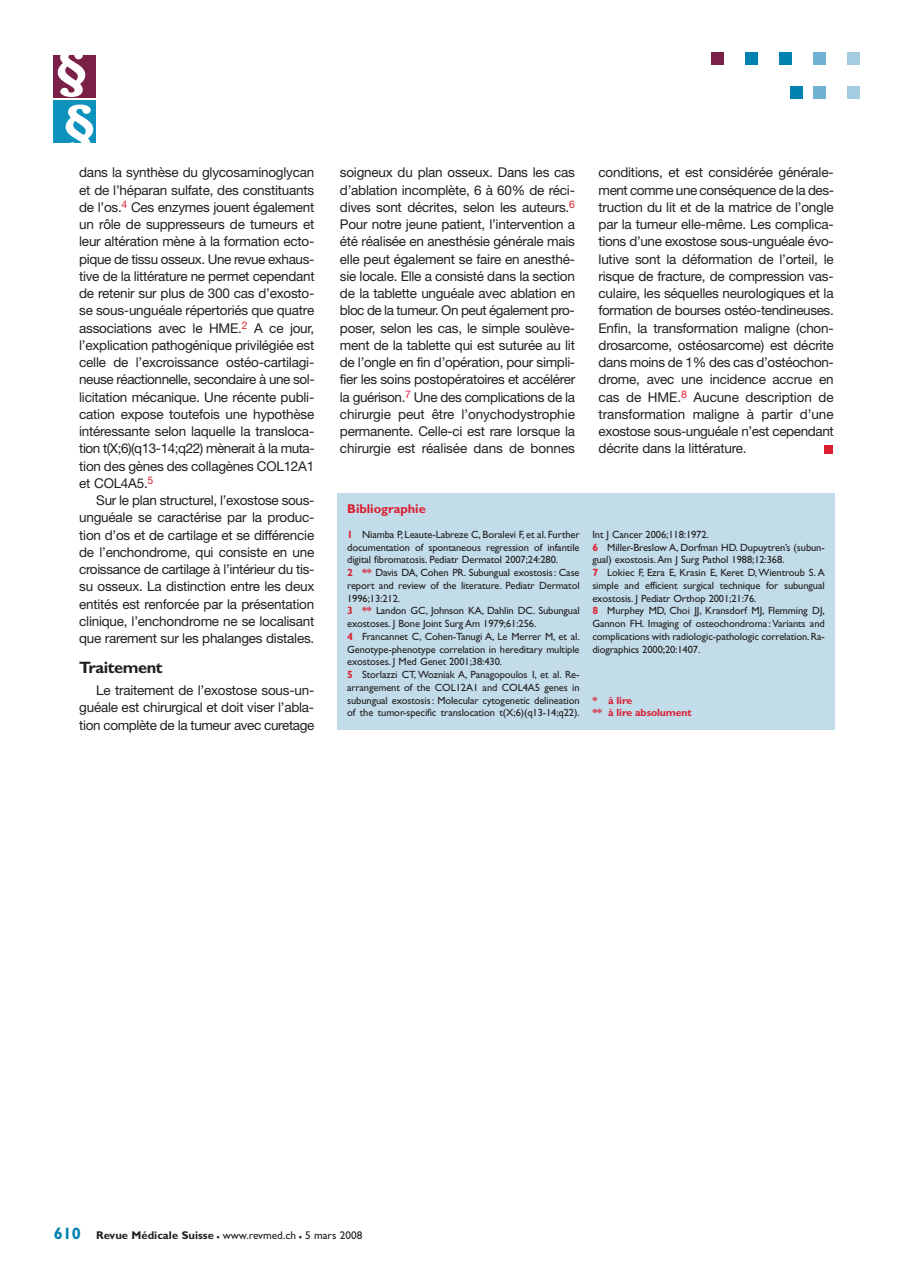
<style>
.page{position:relative;width:912px;height:1285px;background:#fff}
.page>*{position:absolute;margin:0;border:0;box-sizing:border-box;transform-origin:0 0}
.t1{font:700 51px "Gill Sans";color:#fff;scale:1.15 1}
.t2{font:700 16.5px "Gill Sans";letter-spacing:-.03em;color:#231f20}
.t3{font:13.5px/17.2px "Helvetica Neue";letter-spacing:-.015em;color:#231f20;text-align:justify}
.t4{font:700 12.75px "Gill Sans";color:#da2031}
.t5{font:11.25px "Gill Sans";color:#231f20}
.t6{font:10.5px/12.8px "Gill Sans";letter-spacing:-.01em;color:#231f20}
.t7{font:700 10.5px/12.8px "Gill Sans";letter-spacing:-.01em;color:#da2031}
.s1{font-weight:700;color:#da2031}
.s2{font-weight:700;font-size:16.5px;color:#0082b0}
.s3{font-weight:700}
.s4{font-weight:700;font-size:16.5px}
</style>
<div class="page">
<svg style="left:53px;top:52px;width:807px;height:678px"></svg>
<h1 class="t1" style="left:56px;top:49px;width:28px">§</h1>
<h1 class="t1" style="left:64px;top:103px;width:28px">§</h1>
<p class="t3" style="left:79px;top:165px;width:237px">dans la synthèse du glycosaminoglycan et de l’héparan sulfate, des constituants de l’os.<sup>4</sup> Ces enzymes jouent également un rôle de suppresseurs de tumeurs et leur altération mène à la formation ecto&shy;pique de tissu osseux. Une revue exhaus&shy;tive de la littérature ne permet cependant de retenir sur plus de 300 cas d’exosto&shy;se sous-unguéale répertoriés que quatre associations avec le HME.<sup>2</sup> A ce jour, l’explication pathogénique privilégiée est celle de l’excroissance ostéo-cartilagi&shy;neuse réactionnelle, secondaire à une sol&shy;licitation mécanique. Une récente publi&shy;cation expose toutefois une hypothèse intéressante selon laquelle la transloca&shy;tion t(X;6)(q13-14;q22) mènerait à la muta&shy;tion des gènes des collagènes COL12A1 et COL4A5.<sup>5</sup></p>
<p class="t3" style="left:79px;top:493px;width:237px;text-indent:17px">Sur le plan structurel, l’exostose sous&shy;unguéale se caractérise par la produc&shy;tion d’os et de cartilage et se différencie de l’enchondrome, qui consiste en une croissance de cartilage à l’intérieur du tis&shy;su osseux. La distinction entre les deux entités est renforcée par la présentation clinique, l’enchondrome ne se localisant que rarement sur les phalanges distales.</p>
<p class="t2" style="left:79px;top:661px;width:85px">Traitement</p>
<p class="t3" style="left:79px;top:683px;width:237px;text-indent:17px">Le traitement de l’exostose sous-un&shy;guéale est chirurgical et doit viser l’abla&shy;tion complète de la tumeur avec curetage</p>
<p class="t3" style="left:340px;top:165px;width:237px">soigneux du plan osseux. Dans les cas d’ablation incomplète, 6 à 60% de réci&shy;dives sont décrites, selon les auteurs.<sup>6<br></sup>Pour notre jeune patient, l’intervention a été réalisée en anesthésie générale mais elle peut également se faire en anesthé&shy;sie locale. Elle a consisté dans la section de la tablette unguéale avec ablation en bloc de la tumeur. On peut également pro&shy;poser, selon les cas, le simple soulève&shy;ment de la tablette qui est suturée au lit de l’ongle en fin d’opération, pour simpli&shy;fier les soins postopératoires et accélérer la guérison.<sup>7</sup> Une des complications de la chirurgie peut être l’onychodystrophie permanente. Celle-ci est rare lorsque la chirurgie est réalisée dans de bonnes</p>
<p class="t3" style="left:598px;top:165px;width:237px">conditions, et est considérée générale&shy;ment comme une conséquence de la des&shy;truction du lit et de la matrice de l’ongle par la tumeur elle-même. Les complica&shy;tions d’une exostose sous-unguéale évo&shy;lutive sont la déformation de l’orteil, le risque de fracture, de compression vas&shy;culaire, les séquelles neurologiques et la formation de bourses ostéo-tendineuses.<br>Enfin, la transformation maligne (chon&shy;drosarcome, ostéosarcome) est décrite dans moins de 1% des cas d’ostéochon&shy;drome, avec une incidence accrue en cas de HME.<sup>8</sup> Aucune description de transformation maligne à partir d’une exostose sous-unguéale n’est cependant décrite dans la littérature.</p>
<p class="t4" style="left:347px;top:503px;width:80px">Bibliographie</p>
<p class="t6" style="left:347px;top:529px;width:234px"><span class="s1">1</span> Niamba P, Leaute-Labreze C, Boralevi F, et al. Further documentation of spontaneous regression of infantile digital fibromatosis. Pediatr Dermatol 2007;24:280.<br><span class="s1">2 **</span> Davis DA, Cohen PR. Subungual exostosis: Case report and review of the literature. Pediatr Dermatol 1996;13:212.<br><span class="s1">3 **</span> Landon GC, Johnson KA, Dahlin DC. Subungual exostoses. J Bone Joint Surg Am 1979;61:256.<br><span class="s1">4</span> Francannet C, Cohen-Tanugi A, Le Merrer M, et al.<br>Genotype-phenotype correlation in hereditary multiple exostoses. J Med Genet 2001;38:430.<br><span class="s1">5</span> Storlazzi CT, Wozniak A, Panagopoulos I, et al. Re&shy;arrangement of the COL12A1 and COL4A5 genes in subungual exostosis: Molecular cytogenetic delineation of the tumor-specific translocation t(X;6)(q13-14;q22).</p>
<p class="t6" style="left:592px;top:529px;width:234px">Int J Cancer 2006;118:1972.<br><span class="s1">6</span> Miller-Breslow A, Dorfman HD. Dupuytren’s (subun&shy;gual) exostosis.Am J Surg Pathol 1988;12:368.<br><span class="s1">7</span> Lokiec F, Ezra E, Krasin E, Keret D, Wientroub S. A simple and efficient surgical technique for subungual exostosis. J Pediatr Orthop 2001;21:76.<br><span class="s1">8</span> Murphey MD, Choi JJ, Kransdorf MJ, Flemming DJ, Gannon FH. Imaging of osteochondroma: Variants and complications with radiologic-pathologic correlation.Ra&shy;diographics 2000;20:1407.</p>
<p class="t7" style="left:592px;top:694px;width:101px">* à lire<br>** à lire absolument</p>
<p class="t5" style="left:54px;top:1230px;width:310px"><span class="s2">610</span> <span class="s3">Revue Médicale Suisse</span> <span class="s4">–</span> www.revmed.ch <span class="s4">–</span> 5 mars 2008</p>
</div>
